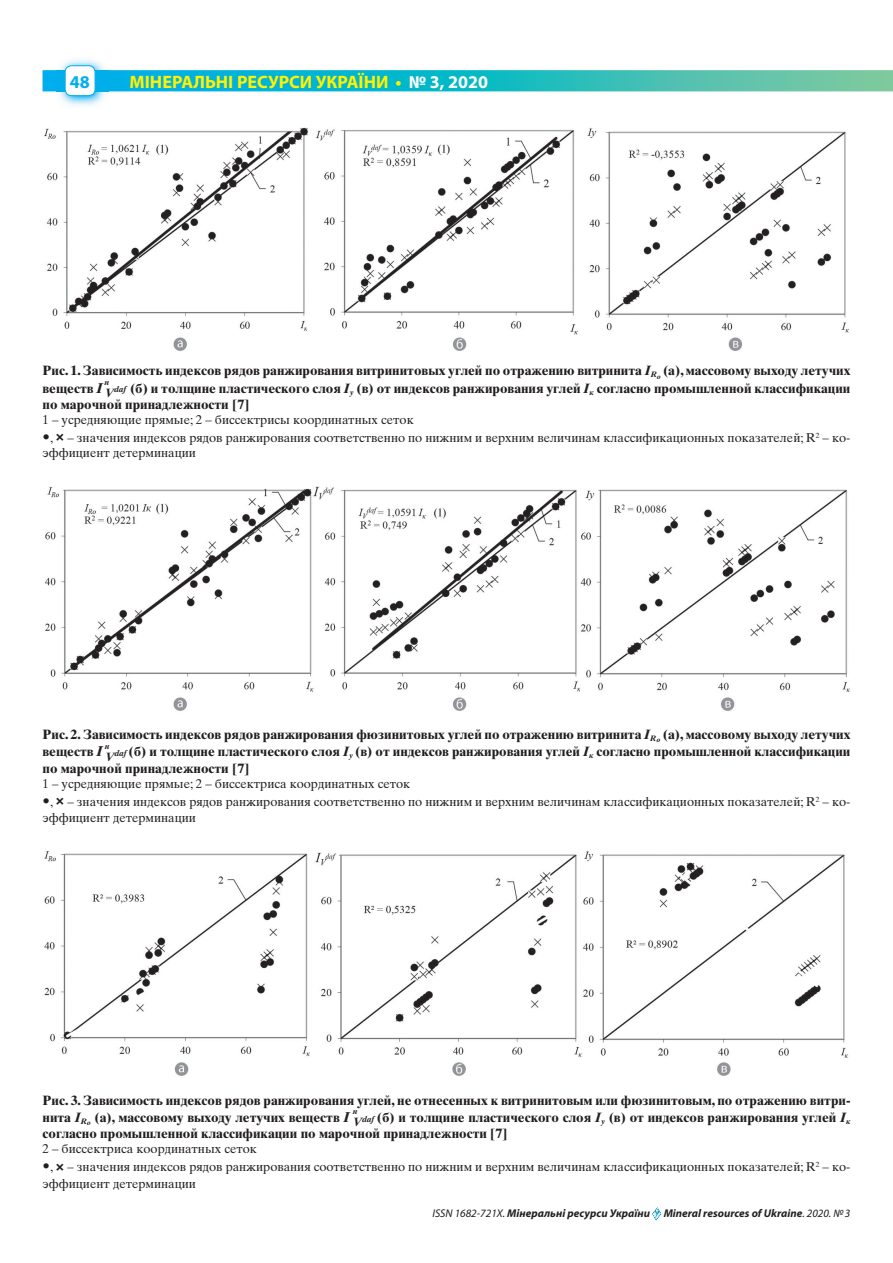
<style>
.page{position:relative;width:893px;height:1263px;background:#fff}
.page>*{position:absolute;margin:0;border:0;box-sizing:border-box;transform-origin:0 0}
.t1{font:700 18px "Myriad Pro";color:#fff101}
.t2{font:700 18px "Myriad Pro";color:#00aeef}
.t3{font:700 13.5px/17.2px "Times Ten LT Std";color:#231f20}
.t4{font:12.75px/16.2px "Times Ten LT Std";color:#231f20}
.t5{font:italic 700 11.25px "Myriad Pro";color:#231f20}
.t6{font:italic 700 8.25px "Times Ten LT Std";color:#231f20}
.s1{color:#fff}
.s2{font-style:italic}
.s3{font-style:italic;font-size:14.25px}
.s4{font-style:italic;font-size:8.25px}
.s5{font-size:15px}
.s6{font-weight:700;font-size:15px}
.s7{font-weight:400}
</style>
<div class="page">
<svg style="left:43px;top:70px;width:850px;height:21px;background:#28bbc3"></svg>
<img style="left:56px;top:59px;width:52px;height:47px">
<img style="left:56px;top:70px;width:52px;height:21px">
<div style="left:65px;top:66px;width:30px;height:30px;background:#fff;border-radius:6px"></div>
<div style="left:65px;top:65px;width:30px;height:31px;border:1px solid #00aeef;border-radius:6px"></div>
<svg style="left:652px;top:1207px;width:9px;height:13px"></svg>
<img style="left:43px;top:128px;width:806px;height:223px">
<img style="left:45px;top:487px;width:805px;height:224px">
<img style="left:44px;top:851px;width:804px;height:225px">
<h1 class="t2" style="left:70px;top:72px;width:21px">48</h1>
<h1 class="t1" style="left:130px;top:72px;width:360px">МІНЕРАЛЬНІ РЕСУРСИ УКРАЇНИ • <span class="s1">№ 3, 2020</span></h1>
<p class="t3" style="left:43px;top:362px;width:809px">Рис. 1. Зависимость индексов рядов ранжирования витринитовых углей по отражению витринита <span class="s2">I</span><sub>R</sub><sub>o</sub> (а), массовому выходу летучих веществ <span class="s3">I</span> <sub>V</sub><span class="s4">daf</span> (б) и толщине пластического слоя <span class="s2">I</span><sub>у</sub> (в) от индексов ранжирования углей <span class="s2">І</span><sub>к</sub> согласно промышленной классификации</p>
<p class="t6" style="left:105px;top:377px;width:6px">н</p>
<p class="t3" style="left:43px;top:395px;width:208px">по марочной принадлежности [7]</p>
<p class="t4" style="left:43px;top:412px;width:373px">1 – усредняющие прямые; 2 – биссектрисы координатных сеток</p>
<p class="t4" style="left:43px;top:430px;width:809px;line-height:15.3px"><span class="s5">•</span>, <span class="s6">×</span> – значения индексов рядов ранжирования соответственно по нижним и верхним величинам классификационных показателей; R<sup>2</sup> – ко&shy;эффициент детерминации</p>
<p class="t3" style="left:43px;top:726px;width:809px">Рис. 2. Зависимость индексов рядов ранжирования фюзинитовых углей по отражению витринита <span class="s2">I</span><sub>R</sub><sub>o</sub> (а), массовому выходу летучих веществ <span class="s3">I</span> <sub>V</sub><span class="s4">daf</span> (б) и толщине пластического слоя <span class="s2">I</span><sub>у</sub> (в) от индексов ранжирования углей <span class="s2">І</span><sub>к</sub> согласно промышленной классификации</p>
<p class="t6" style="left:105px;top:741px;width:6px">н</p>
<p class="t3" style="left:43px;top:759px;width:208px">по марочной принадлежности [7]</p>
<p class="t4" style="left:43px;top:775px;width:369px">1 – усредняющие прямые; 2 – биссектриса координатных сеток</p>
<p class="t4" style="left:43px;top:793px;width:809px"><span class="s5">•</span>, <span class="s6">×</span> – значения индексов рядов ранжирования соответственно по нижним и верхним величинам классификационных показателей; R<sup>2</sup> – ко&shy;эффициент детерминации</p>
<p class="t3" style="left:43px;top:1091px;width:809px">Рис. 3. Зависимость индексов рядов ранжирования углей, не отнесенных к витринитовым или фюзинитовым, по отражению витри&shy;нита <span class="s2">I</span><sub>R</sub><sub>o</sub> (а), массовому выходу летучих веществ <span class="s3">I</span> <sub>V</sub><span class="s4">daf</span> (б) и толщине пластического слоя <span class="s2">I</span><sub>у</sub> (в) от индексов ранжирования углей <span class="s2">І</span><sub>к</sub></p>
<p class="t6" style="left:353px;top:1106px;width:6px">н</p>
<p class="t3" style="left:43px;top:1125px;width:466px">согласно промышленной классификации по марочной принадлежности [7]</p>
<p class="t4" style="left:43px;top:1141px;width:216px">2 – биссектриса координатных сеток</p>
<p class="t4" style="left:43px;top:1159px;width:809px"><span class="s5">•</span>, <span class="s6">×</span> – значения индексов рядов ранжирования соответственно по нижним и верхним величинам классификационных показателей; R<sup>2</sup> – ко&shy;эффициент детерминации</p>
<p class="t5" style="left:432px;top:1207px;width:420px"><span class="s7">ISSN 1682-721X.</span> Мінеральні ресурси України Mineral resources of Ukraine<span class="s7">. 2020. №3</span></p>
</div>
